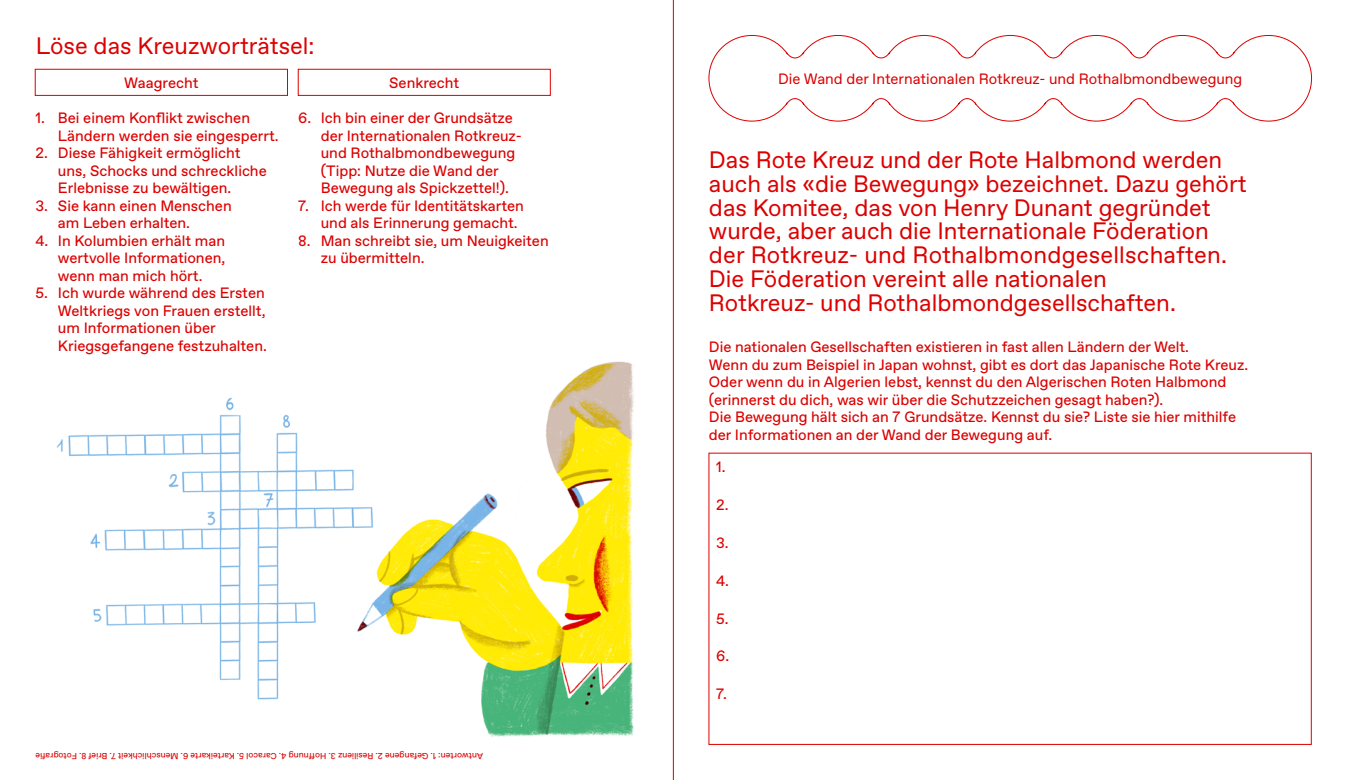
<style>
.page{position:relative;width:1347px;height:780px;background:#fff}
.page>*{position:absolute;margin:0;border:0;box-sizing:border-box;transform-origin:0 0}
.t1{font:23.75px/23.8px "ABC Favorit";color:#dc0000}
.t2{font:15px/17.5px "ABC Favorit";color:#dc0000}
.t3{font:15px "ABC Favorit";color:#dc0000}
.t4{font:8.75px "ABC Favorit";color:#dc0000}
</style>
<div class="page">
<hr style="left:673px;top:0;width:1px;height:780px;background:#dc0000">
<img style="left:56px;top:361px;width:578px;height:376px">
<svg style="left:708px;top:35px;width:603px;height:86px"></svg>
<h1 class="t1" style="left:36px;top:34px;width:280px">Löse das Kreuzworträtsel:</h1>
<p class="t2" style="left:124px;top:75px;width:76px">Waagrecht</p>
<p class="t2" style="left:389px;top:75px;width:72px">Senkrecht</p>
<p class="t3" style="left:778px;top:70px;width:466px">Die Wand der Internationalen Rotkreuz- und Rothalbmondbewegung</p>
<p class="t2" style="left:58px;top:110px;width:222px;text-indent:-22px">1. Bei einem Konflikt zwischen<br>Ländern werden sie eingesperrt.</p>
<p class="t2" style="left:58px;top:145px;width:210px;text-indent:-22px">2. Diese Fähigkeit ermöglicht uns, Schocks und schreckliche<br>Erlebnisse zu bewältigen.</p>
<p class="t2" style="left:58px;top:197px;width:175px;text-indent:-22px">3. Sie kann einen Menschen am Leben erhalten.</p>
<p class="t2" style="left:58px;top:232px;width:169px;text-align:justify;text-indent:-22px">4. In Kolumbien erhält man wertvolle Informationen, wenn man mich hört.</p>
<p class="t2" style="left:58px;top:285px;width:210px;text-indent:-22px">5. Ich wurde während des Ersten<br>Weltkriegs von Frauen erstellt, um Informationen über<br>Kriegsgefangene festzuhalten.</p>
<p class="t2" style="left:321px;top:110px;width:202px;text-indent:-22px">6. Ich bin einer der Grundsätze der Internationalen Rotkreuz&shy;und Rothalbmondbewegung (Tipp: Nutze die Wand der<br>Bewegung als Spickzettel!).</p>
<p class="t2" style="left:321px;top:197px;width:205px;text-indent:-22px">7. Ich werde für Identitätskarten und als Erinnerung gemacht.</p>
<p class="t2" style="left:321px;top:232px;width:229px;text-indent:-22px">8. Man schreibt sie, um Neuigkeiten zu übermitteln.</p>
<p class="t4" style="left:483px;top:760px;width:449px;rotate:-180deg">Antworten: 1. Gefangene 2. Resilienz 3. Hoffnung 4. Caracol 5. Karteikarte 6. Menschlichkeit 7. Brief 8. Fotografie</p>
<p class="t1" style="left:709px;top:148px;width:539px">Das Rote Kreuz und der Rote Halbmond werden auch als «die Bewegung» bezeichnet. Dazu gehört das Komitee, das von Henry Dunant gegründet wurde, aber auch die Internationale Föderation der Rotkreuz- und Rothalbmondgesellschaften.<br>Die Föderation vereint alle nationalen<br>Rotkreuz- und Rothalbmondgesellschaften.</p>
<p class="t2" style="left:709px;top:338px;width:541px">Die nationalen Gesellschaften existieren in fast allen Ländern der Welt.<br>Wenn du zum Beispiel in Japan wohnst, gibt es dort das Japanische Rote Kreuz.<br>Oder wenn du in Algerien lebst, kennst du den Algerischen Roten Halbmond (erinnerst du dich, was wir über die Schutzzeichen gesagt haben?).<br>Die Bewegung hält sich an 7 Grundsätze. Kennst du sie? Liste sie hier mithilfe der Informationen an der Wand der Bewegung auf.</p>
<p class="t2" style="left:716px;top:458px;width:11px">1.</p>
<p class="t2" style="left:716px;top:496px;width:14px">2.</p>
<p class="t2" style="left:716px;top:534px;width:14px">3.</p>
<p class="t2" style="left:716px;top:572px;width:14px">4.</p>
<p class="t2" style="left:716px;top:610px;width:14px">5.</p>
<p class="t2" style="left:716px;top:648px;width:15px">6.</p>
<p class="t2" style="left:716px;top:685px;width:12px">7.</p>
</div>
